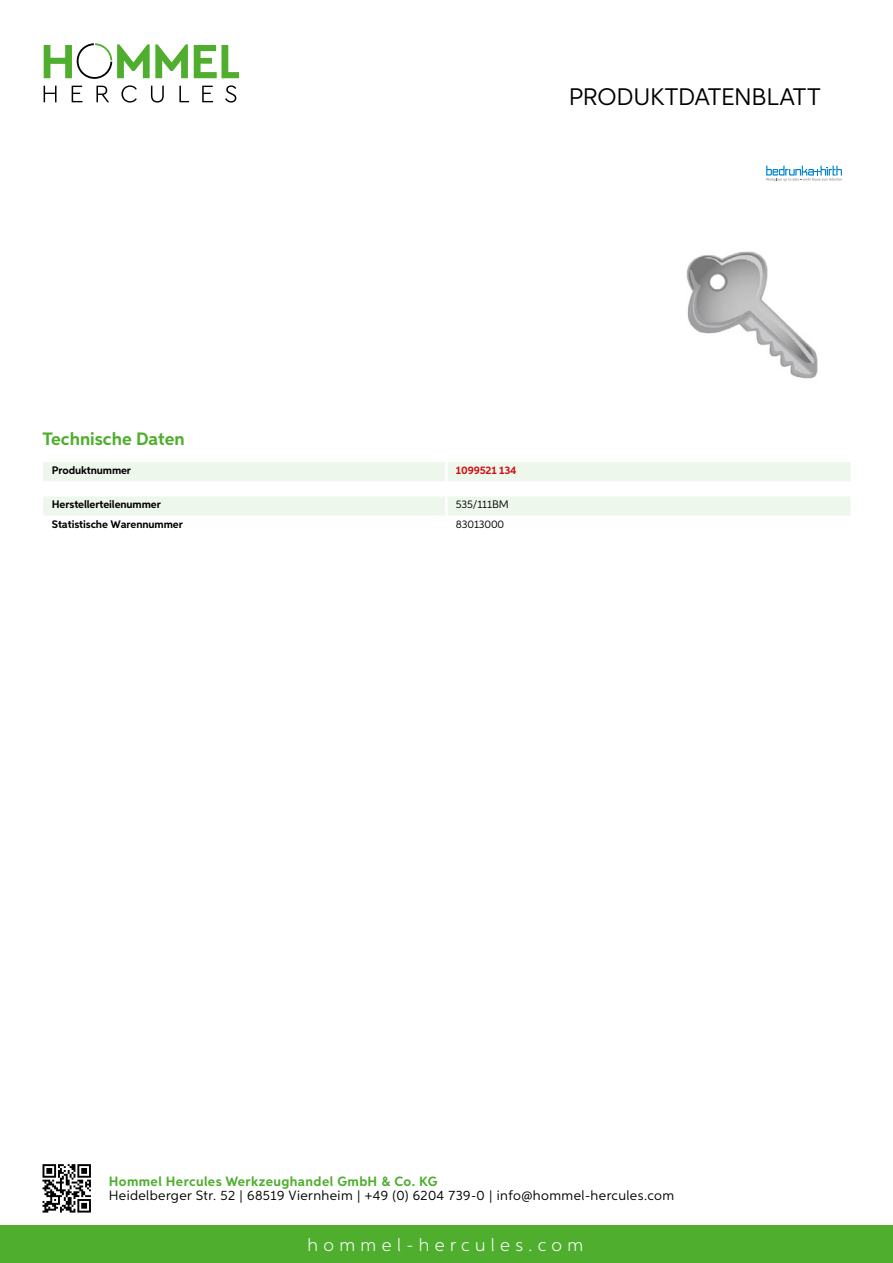
<style>
.page{position:relative;width:893px;height:1263px;background:#fff}
.page>*{position:absolute;margin:0;border:0;box-sizing:border-box;transform-origin:0 0}
.t1{font:24px "Aspira";letter-spacing:-.01em;color:#000}
.t2{font:300 18px "Aspira";letter-spacing:.3em;color:#fff}
.t3{font:700 18px "Aspira";color:#50ae2f}
.t4{font:13.5px "Aspira";letter-spacing:.03em;color:#000}
.t5{font:700 13.5px "Aspira";letter-spacing:.03em;color:#50ae2f}
.t6{font:700 10.95px "Aspira";letter-spacing:-.01em;color:#000}
.t7{font:10.95px "Aspira";letter-spacing:-.01em;color:#000}
.t8{font:700 10.95px "Aspira";letter-spacing:-.01em;color:#cd1013}
</style>
<div class="page">
<div style="left:0;top:1226px;width:893px;height:37px;background:#50ae2f"></div>
<svg style="left:43px;top:1164px;width:48px;height:48px"></svg>
<svg style="left:194px;top:45px;width:45px;height:33px"></svg>
<svg style="left:44px;top:43px;width:144px;height:36px"></svg>
<svg style="left:44px;top:86px;width:13px;height:16px"></svg>
<svg style="left:72px;top:86px;width:10px;height:16px"></svg>
<svg style="left:96px;top:86px;width:13px;height:16px"></svg>
<svg style="left:121px;top:85px;width:16px;height:18px"></svg>
<svg style="left:151px;top:86px;width:13px;height:17px"></svg>
<svg style="left:179px;top:86px;width:10px;height:16px"></svg>
<svg style="left:202px;top:86px;width:11px;height:16px"></svg>
<svg style="left:225px;top:85px;width:11px;height:18px"></svg>
<div style="left:43px;top:462px;width:807px;height:19px;background:#eef7eb"></div>
<hr style="left:445px;top:462px;width:3px;height:19px;background:#fff">
<div style="left:43px;top:497px;width:807px;height:19px;background:#eef7eb"></div>
<img style="left:686px;top:251px;width:132px;height:128px">
<svg style="left:766px;top:166px;width:76px;height:15px"></svg>
<h1 class="t1" style="left:569px;top:82px;width:253px">Produktdatenblatt</h1>
<h2 class="t3" style="left:43px;top:428px;width:144px">Technische Daten</h2>
<p class="t6" style="left:52px;top:463px;width:81px">Produktnummer</p>
<p class="t8" style="left:456px;top:463px;width:62px">1099521 134</p>
<p class="t6" style="left:52px;top:498px;width:111px">Herstellerteilenummer</p>
<p class="t7" style="left:456px;top:498px;width:54px">535/111BM</p>
<p class="t6" style="left:52px;top:517px;width:132px">Statistische Warennummer</p>
<p class="t7" style="left:456px;top:517px;width:50px">83013000</p>
<p class="t5" style="left:109px;top:1172px;width:330px">Hommel Hercules Werkzeughandel GmbH &amp; Co. KG</p>
<p class="t4" style="left:109px;top:1187px;width:567px">Heidelberger Str. 52 | 68519 Viernheim | +49 (0) 6204 739-0 | info@hommel-hercules.com</p>
<h2 class="t2" style="left:307px;top:1234px;width:277px">hommel-hercules.com</h2>
</div>
